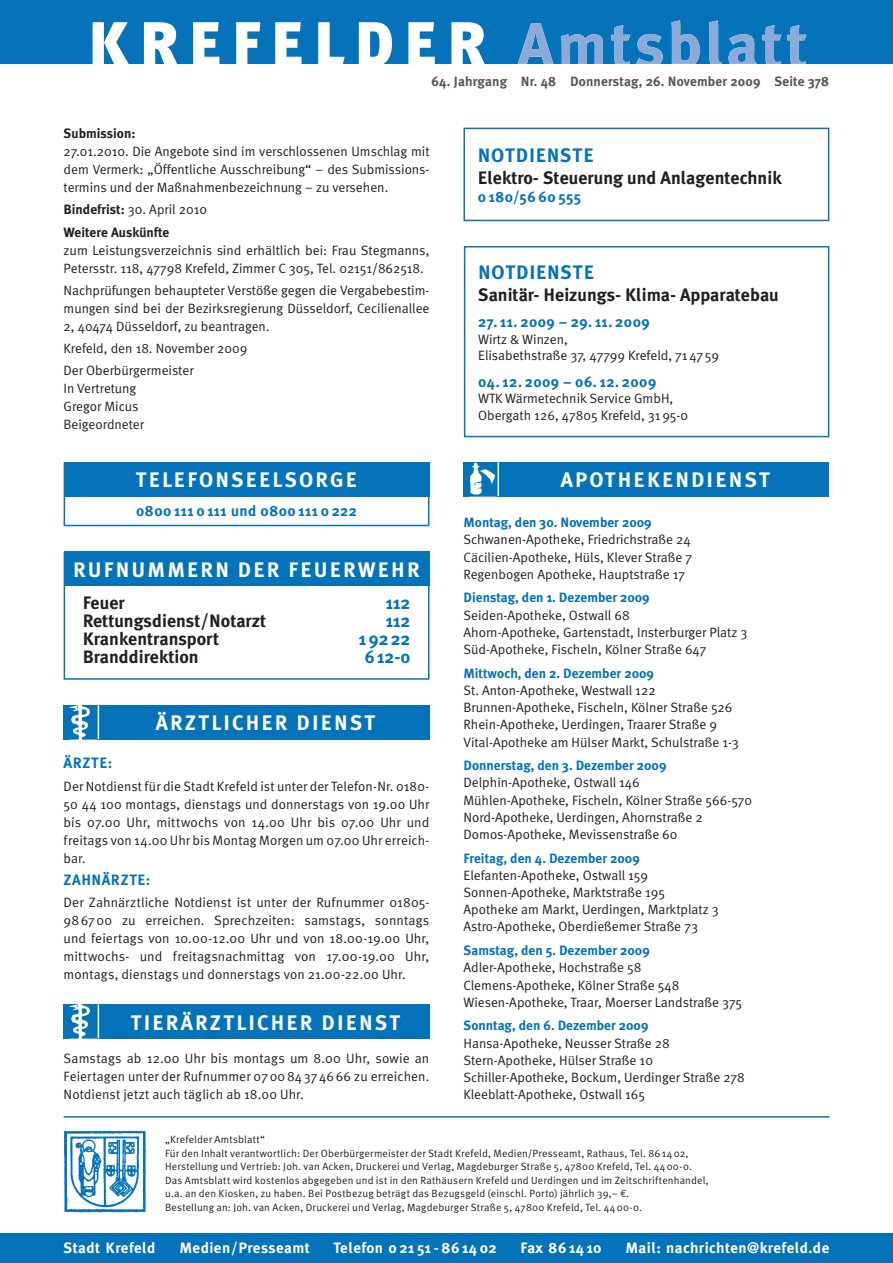
<style>
.page{position:relative;width:893px;height:1263px;background:#fff}
.page>*{position:absolute;margin:0;border:0;box-sizing:border-box;transform-origin:0 0}
.t1{font:700 21px "Meta Plus";letter-spacing:.1em;color:#fff}
.t2{font:700 19.5px "Meta Plus";letter-spacing:.04em;color:#0473b9}
.t3{font:700 18px "Meta Plus";color:#231f20}
.t4{font:700 18px "Meta Plus";color:#0473b9}
.t5{font:700 15px "Meta Plus";letter-spacing:.03em;color:#0473b9}
.t6{font:700 15px "Meta Plus";letter-spacing:.025em;color:#fff}
.t7{font:13.5px/17.2px "Meta Normal";color:#231f20}
.t8{font:700 13.5px "Meta Plus";color:#0473b9}
.t9{font:700 13.5px "Meta Plus";letter-spacing:.01em;color:#57585a}
.t10{font:700 13.5px "Meta Plus";color:#231f20}
.t11{font:10.5px/13.5px "Meta Normal";letter-spacing:.015em;color:#231f20}
.s1{font-family:"Meta Plus";font-weight:700}
.s2{font-family:"Euro Mono"}
</style>
<div class="page">
<div style="left:0;top:0;width:892px;height:64px;background:#0473b9"></div>
<svg style="left:93px;top:22px;width:392px;height:42px"></svg>
<svg style="left:517px;top:20px;width:289px;height:44px"></svg>
<div style="left:0;top:1233px;width:892px;height:30px;background:#0473b9"></div>
<img style="left:64px;top:1131px;width:82px;height:82px">
<hr style="left:64px;top:1116px;width:765px;height:2px;background:#0473b9">
<div style="left:463px;top:462px;width:366px;height:34px;background:#0473b9"></div>
<hr style="left:497px;top:462px;width:2px;height:34px;background:#fff">
<img style="left:470px;top:462px;width:26px;height:33px">
<div style="left:64px;top:552px;width:365px;height:128px;border:2px solid #0473b9"></div>
<div style="left:64px;top:552px;width:365px;height:34px;background:#0473b9"></div>
<div style="left:64px;top:1005px;width:365px;height:34px;background:#0473b9"></div>
<hr style="left:98px;top:1005px;width:1px;height:34px;background:#fff">
<img style="left:69px;top:1005px;width:28px;height:34px">
<div style="left:64px;top:705px;width:365px;height:34px;background:#0473b9"></div>
<hr style="left:98px;top:705px;width:1px;height:34px;background:#fff">
<img style="left:69px;top:705px;width:21px;height:34px">
<div style="left:463px;top:128px;width:366px;height:93px;border:2px solid #0473b9"></div>
<div style="left:464px;top:246px;width:365px;height:191px;border:2px solid #0473b9"></div>
<div style="left:64px;top:462px;width:365px;height:64px;border:2px solid #0473b9"></div>
<div style="left:64px;top:462px;width:365px;height:34px;background:#0473b9"></div>
<p class="t9" style="left:431px;top:76px;width:399px">64. Jahrgang Nr. 48 Donnerstag, 26. November 2009 Seite 378</p>
<p class="t10" style="left:64px;top:128px;width:73px">Submission:</p>
<p class="t7" style="left:64px;top:143px;width:367px;line-height:18px;text-align:justify">27.01.2010. Die Angebote sind im verschlossenen Umschlag mit dem Vermerk: „Öffentliche Ausschreibung“ – des Submissions&shy;termins und der Maßnahmenbezeichnung – zu versehen.</p>
<p class="t7" style="left:64px;top:202px;width:145px"><span class="s1">Bindefrist:</span> 30. April 2010</p>
<p class="t10" style="left:64px;top:226px;width:107px">Weitere Auskünfte</p>
<p class="t7" style="left:64px;top:242px;width:367px;line-height:18px">zum Leistungsverzeichnis sind erhältlich bei: Frau Stegmanns,<br>Petersstr. 118, 47798 Krefeld, Zimmer C 305, Tel. 02151/862518.</p>
<p class="t7" style="left:64px;top:282px;width:367px;line-height:18px;text-align:justify">Nachprüfungen behaupteter Verstöße gegen die Vergabebestim&shy;mungen sind bei der Bezirksregierung Düsseldorf, Cecilienallee 2, 40474 Düsseldorf, zu beantragen.</p>
<p class="t7" style="left:64px;top:338px;width:185px;line-height:22.2px">Krefeld, den 18. November 2009<br>Der Oberbürgermeister</p>
<p class="t7" style="left:64px;top:381px;width:82px;line-height:18px">In Vertretung<br>Gregor Micus<br>Beigeordneter</p>
<h1 class="t1" style="left:136px;top:471px;width:223px">TELEFONSEELSORGE</h1>
<p class="t5" style="left:136px;top:504px;width:222px">0800 111 0 111 und 0800 111 0 222</p>
<h1 class="t1" style="left:73px;top:561px;width:348px">RUFNUMMERN DER FEUERWEHR</h1>
<h3 class="t3" style="left:83px;top:595px;width:44px">Feuer</h3>
<h3 class="t4" style="left:386px;top:595px;width:26px">112</h3>
<h3 class="t3" style="left:83px;top:613px;width:185px">Rettungsdienst/Notarzt</h3>
<h3 class="t4" style="left:386px;top:613px;width:26px">112</h3>
<h3 class="t3" style="left:83px;top:631px;width:138px">Krankentransport</h3>
<h3 class="t4" style="left:359px;top:631px;width:53px">1 92 22</h3>
<h3 class="t3" style="left:83px;top:649px;width:117px">Branddirektion</h3>
<h3 class="t4" style="left:365px;top:649px;width:47px">6 12-0</h3>
<h1 class="t1" style="left:156px;top:714px;width:221px">ÄRZTLICHER DIENST</h1>
<p class="t5" style="left:64px;top:757px;width:50px">ÄRZTE:</p>
<p class="t7" style="left:64px;top:778px;width:367px;line-height:18px;text-align:justify">Der Notdienst für die Stadt Krefeld ist unter der Telefon-Nr. 0180- 50 44 100 montags, dienstags und donnerstags von 19.00 Uhr bis 07.00 Uhr, mittwochs von 14.00 Uhr bis 07.00 Uhr und freitags von 14.00 Uhr bis Montag Morgen um 07.00 Uhr erreich&shy;bar.</p>
<p class="t5" style="left:64px;top:873px;width:88px">ZAHNÄRZTE:</p>
<p class="t7" style="left:64px;top:894px;width:367px;line-height:18px;text-align:justify">Der Zahnärztliche Notdienst ist unter der Rufnummer 01805- 98 67 00 zu erreichen. Sprechzeiten: samstags, sonntags und feiertags von 10.00-12.00 Uhr und von 18.00-19.00 Uhr, mittwochs- und freitagsnachmittag von 17.00-19.00 Uhr, montags, dienstags und donnerstags von 21.00-22.00 Uhr.</p>
<h1 class="t1" style="left:131px;top:1014px;width:271px">TIERÄRZTLICHER DIENST</h1>
<p class="t7" style="left:64px;top:1051px;width:367px;line-height:18px;text-align:justify">Samstags ab 12.00 Uhr bis montags um 8.00 Uhr, sowie an Feiertagen unter der Rufnummer 07 00 84 37 46 66 zu erreichen.<br>Notdienst jetzt auch täglich ab 18.00 Uhr.</p>
<h2 class="t2" style="left:478px;top:147px;width:117px">NOTDIENSTE</h2>
<h3 class="t3" style="left:478px;top:170px;width:305px">Elektro- Steuerung und Anlagentechnik</h3>
<p class="t5" style="left:478px;top:190px;width:105px">0 180/56 60 555</p>
<h2 class="t2" style="left:478px;top:264px;width:117px">NOTDIENSTE</h2>
<h3 class="t3" style="left:478px;top:287px;width:302px">Sanitär- Heizungs- Klima- Apparatebau</h3>
<p class="t5" style="left:478px;top:316px;width:173px">27. 11. 2009 – 29. 11. 2009</p>
<p class="t7" style="left:478px;top:332px;width:242px;line-height:16.5px">Wirtz &amp; Winzen,<br>Elisabethstraße 37, 47799 Krefeld, 71 47 59</p>
<p class="t5" style="left:478px;top:375px;width:180px">04. 12. 2009 – 06. 12. 2009</p>
<p class="t7" style="left:478px;top:391px;width:211px;line-height:16.5px">WTK Wärmetechnik Service GmbH,<br>Obergath 126, 47805 Krefeld, 31 95-0</p>
<h1 class="t1" style="left:561px;top:471px;width:210px">APOTHEKENDIENST</h1>
<p class="t8" style="left:463px;top:517px;width:190px">Montag, den 30. November 2009</p>
<p class="t7" style="left:463px;top:532px;width:230px;text-align:justify">Schwanen-Apotheke, Friedrichstraße 24<br>Cäcilien-Apotheke, Hüls, Klever Straße 7<br>Regenbogen Apotheke, Hauptstraße 17</p>
<p class="t8" style="left:463px;top:592px;width:188px">Dienstag, den 1. Dezember 2009</p>
<p class="t7" style="left:463px;top:607px;width:285px">Seiden-Apotheke, Ostwall 68<br>Ahorn-Apotheke, Gartenstadt, Insterburger Platz 3<br>Süd-Apotheke, Fischeln, Kölner Straße 647</p>
<p class="t8" style="left:463px;top:667px;width:192px">Mittwoch, den 2. Dezember 2009</p>
<p class="t7" style="left:463px;top:683px;width:277px">St. Anton-Apotheke, Westwall 122<br>Brunnen-Apotheke, Fischeln, Kölner Straße 526<br>Rhein-Apotheke, Uerdingen, Traarer Straße 9<br>Vital-Apotheke am Hülser Markt, Schulstraße 1-3</p>
<p class="t8" style="left:463px;top:760px;width:205px">Donnerstag, den 3. Dezember 2009</p>
<p class="t7" style="left:463px;top:775px;width:290px">Delphin-Apotheke, Ostwall 146<br>Mühlen-Apotheke, Fischeln, Kölner Straße 566-570<br>Nord-Apotheke, Uerdingen, Ahornstraße 2<br>Domos-Apotheke, Mevissenstraße 60</p>
<p class="t8" style="left:463px;top:852px;width:178px">Freitag, den 4. Dezember 2009</p>
<p class="t7" style="left:463px;top:868px;width:257px">Elefanten-Apotheke, Ostwall 159<br>Sonnen-Apotheke, Marktstraße 195<br>Apotheke am Markt, Uerdingen, Marktplatz 3<br>Astro-Apotheke, Oberdießemer Straße 73</p>
<p class="t8" style="left:463px;top:945px;width:188px">Samstag, den 5. Dezember 2009</p>
<p class="t7" style="left:463px;top:960px;width:280px">Adler-Apotheke, Hochstraße 58<br>Clemens-Apotheke, Kölner Straße 548<br>Wiesen-Apotheke, Traar, Moerser Landstraße 375</p>
<p class="t8" style="left:463px;top:1020px;width:187px">Sonntag, den 6. Dezember 2009</p>
<p class="t7" style="left:463px;top:1035px;width:283px">Hansa-Apotheke, Neusser Straße 28<br>Stern-Apotheke, Hülser Straße 10<br>Schiller-Apotheke, Bockum, Uerdinger Straße 278<br>Kleeblatt-Apotheke, Ostwall 165</p>
<p class="t11" style="left:165px;top:1134px;width:545px">„Krefelder Amtsblatt“<br>Für den Inhalt verantwortlich: Der Oberbürgermeister der Stadt Krefeld, Medien/Presseamt, Rathaus, Tel. 86 14 02, Herstellung und Vertrieb: Joh. van Acken, Druckerei und Verlag, Magdeburger Straße 5, 47800 Krefeld, Tel. 44 00-0.<br>Das Amtsblatt wird kostenlos abgegeben und ist in den Rathäusern Krefeld und Uerdingen und im Zeitschriftenhandel, u.a. an den Kiosken, zu haben. Bei Postbezug beträgt das Bezugsgeld (einschl. Porto) jährlich 39,– <span class="s2">€</span>.<br>Bestellung an: Joh. van Acken, Druckerei und Verlag, Magdeburger Straße 5, 47800 Krefeld, Tel. 44 00-0.</p>
<p class="t6" style="left:64px;top:1242px;width:93px">Stadt Krefeld</p>
<p class="t6" style="left:179px;top:1242px;width:132px">Medien/Presseamt</p>
<p class="t6" style="left:333px;top:1242px;width:165px">Telefon 0 21 51 - 86 14 02</p>
<p class="t6" style="left:520px;top:1242px;width:82px">Fax 86 14 10</p>
<p class="t6" style="left:625px;top:1242px;width:205px">Mail: nachrichten@krefeld.de</p>
</div>
